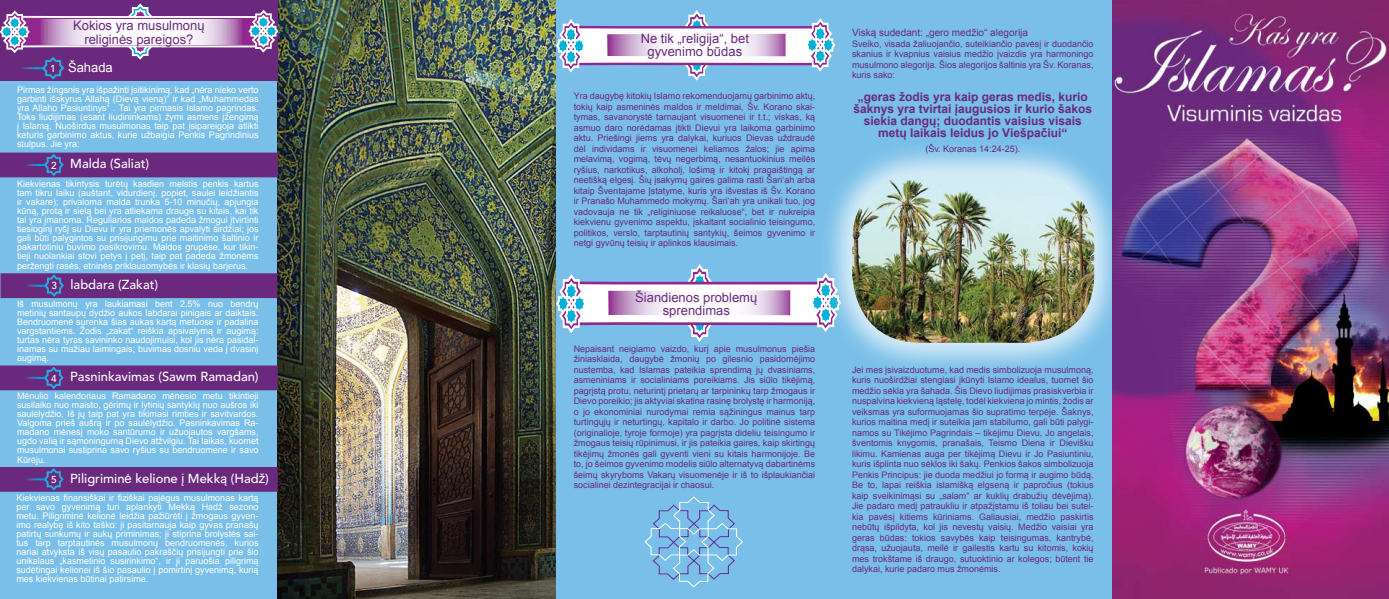
<style>
.page{position:relative;width:1389px;height:599px;background:#fff}
.page>*{position:absolute;margin:0;border:0;box-sizing:border-box;transform-origin:0 0}
.t1{font:13px/13px "Arial";color:#6a297d;text-align:center}
.t2{font:500 13px "Avenir LT Std";color:#fff}
.t3{font:13px "Arial";color:#fff}
.t4{font:700 12px/12px "Arial";color:#6a297d;text-align:center}
.t5{font:10px "Arial";color:#6a297d}
.t6{font:9px/10.5px "Arial";color:#6a297d;text-align:justify}
.t7{font:9px/9px "Arial";color:#fff;text-align:justify}
.s1{font-family:"Avenir LT Std";font-weight:500;font-size:10px}
.s2{font-size:10px}
.s3{font-family:"Arial";font-weight:400}
.s4{font-family:"Arial";font-weight:400;font-size:12px}
</style>
<div class="page">
<div style="left:0;top:0;width:1113px;height:598px;background:#79bfe9"></div>
<img style="left:278px;top:0;width:278px;height:598px">
<svg style="left:556px;top:10px;width:280px;height:71px"></svg>
<svg style="left:556px;top:264px;width:260px;height:78px"></svg>
<div style="left:0;top:0;width:278px;height:81px;background:#6a297d"></div>
<div style="left:0;top:153px;width:277px;height:24px;background:#6a297d"></div>
<div style="left:0;top:152px;width:278px;height:25px;border:1px solid #6a297d"></div>
<svg style="left:42px;top:152px;width:23px;height:26px"></svg>
<hr style="left:21px;top:164px;width:24px;height:2px;background:#fff">
<div style="left:0;top:467px;width:277px;height:24px;background:#6a297d"></div>
<svg style="left:42px;top:468px;width:22px;height:23px"></svg>
<hr style="left:21px;top:478px;width:24px;height:2px;background:#fff">
<div style="left:1px;top:273px;width:276px;height:24px;background:#6a297d"></div>
<div style="left:0;top:273px;width:277px;height:25px;border:1px solid #6a297d"></div>
<svg style="left:43px;top:273px;width:22px;height:25px"></svg>
<hr style="left:21px;top:284px;width:24px;height:2px;background:#fff">
<div style="left:0;top:365px;width:277px;height:24px;background:#6a297d"></div>
<div style="left:0;top:365px;width:278px;height:25px;border:1px solid #6a297d"></div>
<svg style="left:42px;top:365px;width:23px;height:25px"></svg>
<hr style="left:21px;top:376px;width:24px;height:2px;background:#fff">
<svg style="left:0;top:3px;width:278px;height:77px"></svg>
<svg style="left:38px;top:19px;width:203px;height:25px;background:#e8d8e9"></svg>
<svg style="left:644px;top:496px;width:99px;height:91px"></svg>
<div style="left:816px;top:137px;width:343px;height:270px;background:#fff;opacity:.75"></div>
<img style="left:852px;top:173px;width:242px;height:169px">
<img style="left:1113px;top:0;width:276px;height:598px">
<h1 class="t1" style="left:73px;top:18px;width:133px;line-height:14px">Kokios yra musulmonų religinės pareigos?</h1>
<h1 class="t3" style="left:50px;top:58px;width:64px"><span class="s1">1</span> Šahada</h1>
<p class="t7" style="left:17px;top:85px;width:243px">Pirmas žingsnis yra išpažinti įsitikinimą, kad „nėra nieko verto garbinti išskyrus Allahą (Dievą vieną)“ ir kad „Muhammedas yra Allaho Pasiuntinys“ . Tai yra pirmasis Islamo pagrindas.<br>Toks liudijimas (esant liudininkams) žymi asmens įžengimą į Islamą. Nuoširdus musulmonas taip pat įsipareigoja atlikti keturis garbinimo aktus, kurie užbaigia Penkis Pagrindinius stulpus. Jie yra:</p>
<p class="t7" style="left:17px;top:179px;width:243px">Kiekvienas tikintysis turėtų kasdien melstis penkis kartus tam tikru laiku (auštant, vidurdienį, popiet, saulei leidžiantis ir vakare); privaloma malda trunka 5-10 minučių, apjungia kūną, protą ir sielą bei yra atliekama drauge su kitais, kai tik tai yra įmanoma. Reguliarios maldos padeda žmogui įtvirtinti tiesioginį ryšį su Dievu ir yra priemonės apvalyti širdžiai; jos gali būti palygintos su prisijungimu prie maitinimo šaltinio ir pakartotiniu buvimo pasikrovimu. Maldos grupėse, kur tikin&shy;tieji nuolankiai stovi petys į petį, taip pat padeda žmonėms</p>
<p class="t7" style="left:17px;top:261px;width:233px">peržengti rasės, etninės priklausomybės ir klasių barjerus.</p>
<p class="t7" style="left:17px;top:299px;width:243px">Iš musulmonų yra laukiamasi bent 2.5% nuo bendrų metinių santaupų dydžio aukos labdarai pinigais ar daiktais.<br>Bendruomenė surenka šias aukas kartą metuose ir padalina vargstantiems. Žodis „zakat“ reiškia apsivalymą ir augimą: turtas nėra tyras savininko naudojimuisi, kol jis nėra pasidal&shy;inamas su mažiau laimingais; buvimas dosniu veda į dvasinį augimą.</p>
<p class="t7" style="left:17px;top:391px;width:243px">Mėnulio kalendoriaus Ramadano mėnesio metu tikintieji susilaiko nuo maisto, gėrimų ir lytinių santykių nuo aušros iki saulėlydžio. Iš jų taip pat yra tikimasi rimties ir savitvardos.<br>Valgoma prieš aušrą ir po saulėlydžio. Pasninkavimas Ra&shy;madano mėnesį moko santūrumo ir užuojautos vargšams, ugdo valią ir sąmoningumą Dievo atžvilgiu. Tai laikas, kuomet musulmonai sustiprina savo ryšius su bendruomene ir savo</p>
<p class="t7" style="left:17px;top:455px;width:30px">Kūrėju.</p>
<p class="t7" style="left:16px;top:493px;width:244px">Kiekvienas finansiškai ir fiziškai pajėgus musulmonas kartą per savo gyvenimą turi aplankyti Mekką Hadž sezono metu. Piligriminė kelionė leidžia pažiūrėti į žmogaus gyven&shy;imo realybę iš kito taško: ji pasitarnauja kaip gyvas pranašų patirtų sunkumų ir aukų priminimas; ji stiprina brolystės sai&shy;tus tarp tarptautinės musulmonų bendruomenės, kurios nariai atvyksta iš visų pasaulio pakraščių prisijungti prie šio unikalaus „kasmetinio susirinkimo“, ir ji paruošia piligrimą sudėtingai kelionei iš šio pasaulio į pomirtinį gyvenimą, kurią mes kiekvienas būtinai patirsime.</p>
<h1 class="t2" style="left:51px;top:156px;width:100px"><span class="s2">2</span> Malda (Saliat)</h1>
<h1 class="t2" style="left:51px;top:276px;width:108px"><span class="s2">3</span> labdara (Zakat)</h1>
<h1 class="t2" style="left:51px;top:368px;width:209px"><span class="s2">4</span> Pasninkavimas (Sawm Ramadan)</h1>
<h1 class="t2" style="left:51px;top:470px;width:219px"><span class="s2">5</span> Piligrimin<span class="s3">ė</span> kelione <span class="s3">į</span> Mekk<span class="s4">ą</span> (Had<span class="s3">ž</span>)</h1>
<h1 class="t1" style="left:641px;top:32px;width:110px">Ne tik „religija“, bet gyvenimo būdas</h1>
<p class="t6" style="left:574px;top:91px;width:243px">Yra daugybę kitokių Islamo rekomenduojamų garbinimo aktų, tokių kaip asmeninės maldos ir meldimai, Šv. Korano skai&shy;tymas, savanorystė tarnaujant visuomenei ir t.t.; viskas, ką asmuo daro norėdamas įtikti Dievui yra laikoma garbinimo aktu. Priešingi jiems yra dalykai, kuriuos Dievas uždraudė dėl individams ir visuomenei keliamos žalos; jie apima melavimą, vogimą, tėvų negerbimą, nesantuokinius meilės ryšius, narkotikus, alkoholį, lošimą ir kitokį pragaištingą ar neetišką elgesį. Šių įsakymų gaires galima rasti Šari‘ah arba kitaip Šventajame Įstatyme, kuris yra išvestas iš Šv. Korano ir Pranašo Muhammedo mokymų. Šari’ah yra unikali tuo, jog vadovauja ne tik „religiniuose reikaluose“, bet ir nukreipia kiekvienu gyvenimo aspektu, įskaitant socialinio teisingumo, politikos, verslo, tarptautinių santykių, šeimos gyvenimo ir netgi gyvūnų teisių ir aplinkos klausimais.</p>
<h1 class="t1" style="left:635px;top:291px;width:124px">Šiandienos problemų sprendimas</h1>
<p class="t6" style="left:574px;top:343px;width:243px">Nepaisant neigiamo vaizdo, kurį apie musulmonus piešia žiniasklaida, daugybė žmonių po gilesnio pasidomėjimo nustemba, kad Islamas pateikia sprendimą jų dvasiniams, asmeniniams ir socialiniams poreikiams. Jis siūlo tikėjimą, pagrįstą protu, neturintį prietarų ar tarpininkų tarp žmogaus ir Dievo poreikio; jis aktyviai skatina rasinę brolystę ir harmoniją, o jo ekonominiai nurodymai remia sąžiningus mainus tarp turtingųjų ir neturtingų, kapitalo ir darbo. Jo politinė sistema (originalioje, tyroje formoje) yra pagrįsta dideliu teisingumo ir žmogaus teisių rūpinimusi, ir jis pateikia gaires, kaip skirtingų tikėjimų žmonės gali gyventi vieni su kitais harmonijoje. Be to, jo šeimos gyvenimo modelis siūlo alternatyvą dabartinėms šeimų skyryboms Vakarų visuomenėje ir iš to išplaukiančiai socialinei dezintegracijai ir chaosui.</p>
<p class="t5" style="left:852px;top:26px;width:177px">Viską sudedant: „gero medžio“ alegorija</p>
<p class="t6" style="left:852px;top:38px;width:243px">Sveiko, visada žaliuojančio, suteikiančio pavėsį ir duodančio skanius ir kvapnius vaisius medžio įvaizdis yra harmoningo musulmono alegorija. Šios alegorijos šaltinis yra Šv. Koranas, kuris sako:</p>
<h2 class="t4" style="left:853px;top:91px;width:240px">„geras žodis yra kaip geras medis, kurio šaknys yra tvirtai įaugusios ir kurio šakos siekia dangų; duodantis vaisius visais metų laikais leidus jo Viešpačiui“</h2>
<p class="t6" style="left:925px;top:143px;width:96px">(Šv. Koranas 14:24-25).</p>
<p class="t6" style="left:852px;top:364px;width:243px">Jei mes įsivaizduotume, kad medis simbolizuoja musulmoną, kuris nuoširdžiai stengiasi įkūnyti Islamo idealus, tuomet šio medžio sėkla yra šahada. Šis Dievo liudijimas prasiskverbia ir nuspalvina kiekvieną ląstelę, todėl kiekviena jo mintis, žodis ar veiksmas yra suformuojamas šio supratimo terpėje. Šaknys, kurios maitina medį ir suteikia jam stabilumo, gali būti palygi&shy;namos su Tikėjimo Pagrindais – tikėjimu Dievu, Jo angelais, šventomis knygomis, pranašais, Teismo Diena ir Dievišku likimu. Kamienas auga per tikėjimą Dievu ir Jo Pasiuntiniu, kuris išplinta nuo sėklos iki šakų. Penkios šakos simbolizuoja Penkis Principus: jie duoda medžiui jo formą ir augimo būdą.<br>Be to, lapai reiškia islamišką elgseną ir papročius (tokius kaip sveikinimąsi su „salam“ ar kuklių drabužių dėvėjimą).<br>Jie padaro medį patraukliu ir atpažįstamu iš toliau bei sutei&shy;kia pavėsį kitiems kūriniams. Galiausiai, medžio paskirtis nebūtų išpildyta, kol jis nevestų vaisių. Medžio vaisiai yra geras būdas: tokios savybės kaip teisingumas, kantrybė, drąsa, užuojauta, meilė ir gailestis kartu su kitomis, kokių mes trokštame iš draugo, sutuoktinio ar kolegos; būtent tie dalykai, kurie padaro mus žmonėmis.</p>
</div>
